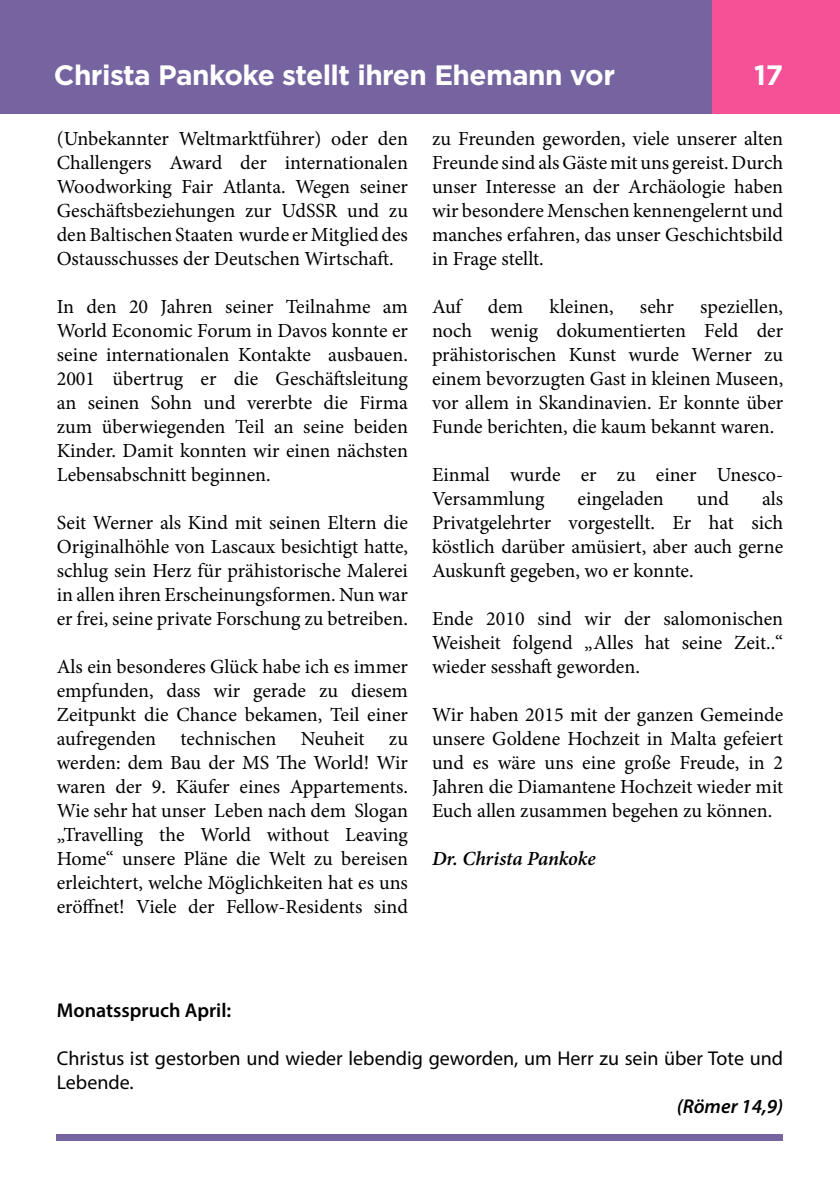
<style>
.page{position:relative;width:840px;height:1191px;background:#fff}
.page>*{position:absolute;margin:0;border:0;box-sizing:border-box;transform-origin:0 0}
.t1{font:700 28px "Gotham";letter-spacing:-.02em;color:#fff}
.t2{font:20px/24px "Minion Pro";color:#000;text-align:justify}
.t3{font:20px/24px "Myriad Pro";color:#000}
.t4{font:600 20px "Myriad Pro";color:#000}
.t5{font:italic 600 20px "Minion Pro";letter-spacing:-.005em;color:#000}
.t6{font:italic 600 20px "Myriad Pro";color:#000}
</style>
<div class="page">
<div style="left:0;top:0;width:839px;height:113px;background:#7564a0"></div>
<div style="left:711px;top:0;width:128px;height:113px;background:#f45197"></div>
<div style="left:57px;top:1134px;width:725px;height:6px;background:#7564a0"></div>
<h1 class="t1" style="left:54px;top:56px;width:562px">Christa Pankoke stellt ihren Ehemann vor</h1>
<h1 class="t1" style="left:753px;top:56px;width:31px">17</h1>
<p class="t2" style="left:57px;top:127px;width:352px">(Unbekannter Weltmarktführer) oder den Challengers Award der internationalen Woodworking Fair Atlanta. Wegen seiner Geschäftsbeziehungen zur UdSSR und zu den Baltischen Staaten wurde er Mitglied des Ostausschusses der Deutschen Wirtschaft.</p>
<p class="t2" style="left:57px;top:295px;width:352px">In den 20 Jahren seiner Teilnahme am World Economic Forum in Davos konnte er seine internationalen Kontakte ausbauen.<br>2001 übertrug er die Geschäftsleitung an seinen Sohn und vererbte die Firma zum überwiegenden Teil an seine beiden Kinder. Damit konnten wir einen nächsten Lebensabschnitt beginnen.</p>
<p class="t2" style="left:57px;top:511px;width:352px">Seit Werner als Kind mit seinen Eltern die Originalhöhle von Lascaux besichtigt hatte, schlug sein Herz für prähistorische Malerei in allen ihren Erscheinungsformen. Nun war er frei, seine private Forschung zu betreiben.</p>
<p class="t2" style="left:57px;top:655px;width:352px">Als ein besonderes Glück habe ich es immer empfunden, dass wir gerade zu diesem Zeitpunkt die Chance bekamen, Teil einer aufregenden technischen Neuheit zu werden: dem Bau der MS The World! Wir waren der 9. Käufer eines Appartements.<br>Wie sehr hat unser Leben nach dem Slogan „Travelling the World without Leaving Home“ unsere Pläne die Welt zu bereisen erleichtert, welche Möglichkeiten hat es uns eröffnet! Viele der Fellow-Residents sind</p>
<p class="t2" style="left:432px;top:127px;width:352px">zu Freunden geworden, viele unserer alten Freunde sind als Gäste mit uns gereist. Durch unser Interesse an der Archäologie haben wir besondere Menschen kennengelernt und manches erfahren, das unser Geschichtsbild in Frage stellt.</p>
<p class="t2" style="left:432px;top:295px;width:31px">Auf</p>
<p class="t2" style="left:487px;top:295px;width:37px">dem</p>
<p class="t2" style="left:549px;top:295px;width:65px">kleinen,</p>
<p class="t2" style="left:639px;top:295px;width:36px">sehr</p>
<p class="t2" style="left:432px;top:295px;width:352px;text-indent:268px">speziellen, noch wenig dokumentierten Feld der prähistorischen Kunst wurde Werner zu einem bevorzugten Gast in kleinen Museen, vor allem in Skandinavien. Er konnte über Funde berichten, die kaum bekannt waren.</p>
<p class="t2" style="left:432px;top:463px;width:352px">Einmal wurde er zu einer Unesco-<br>Versammlung</p>
<p class="t2" style="left:432px;top:487px;width:352px;text-indent:330px">als Privatgelehrter vorgestellt. Er hat sich köstlich darüber amüsiert, aber auch gerne Auskunft gegeben, wo er konnte.</p>
<p class="t2" style="left:432px;top:607px;width:352px">Ende 2010 sind wir der salomonischen Weisheit folgend „Alles hat seine Zeit..“ wieder sesshaft geworden.</p>
<p class="t2" style="left:432px;top:703px;width:352px">Wir haben 2015 mit der ganzen Gemeinde unsere Goldene Hochzeit in Malta gefeiert und es wäre uns eine große Freude, in 2<br>Jahren die Diamantene Hochzeit wieder mit Euch allen zusammen begehen zu können.</p>
<p class="t5" style="left:432px;top:845px;width:165px">Dr. Christa Pankoke</p>
<p class="t2" style="left:577px;top:487px;width:88px">eingeladen</p>
<p class="t2" style="left:696px;top:487px;width:34px">und</p>
<p class="t4" style="left:57px;top:998px;width:176px">Monatsspruch April:</p>
<p class="t3" style="left:57px;top:1046px;width:727px">Christus ist gestorben und wieder lebendig geworden, um Herr zu sein über Tote und<br>Lebende.</p>
<p class="t6" style="left:676px;top:1094px;width:108px">(Römer 14,9)</p>
</div>
